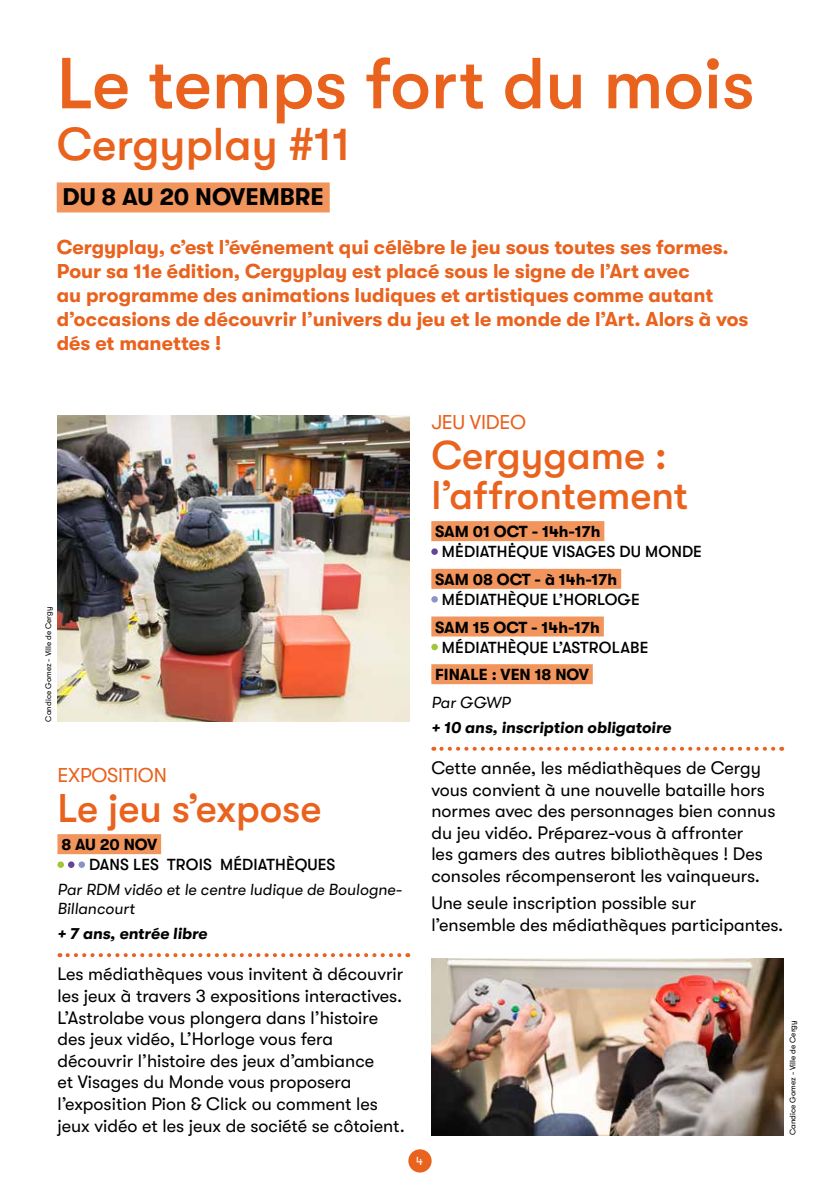
<style>
.page{position:relative;width:840px;height:1191px;background:#fff}
.page>*{position:absolute;margin:0;border:0;box-sizing:border-box;transform-origin:0 0}
.t1{font:500 72px "GT Walsheim Pro";color:#e9621e}
.t2{font:500 46px "GT Walsheim Pro";color:#e9621e}
.t3{font:500 40px/40px "GT Walsheim Pro";color:#e9621e}
.t4{font:700 24px "GT Walsheim Pro";color:#000}
.t5{font:700 20px/24px "GT Walsheim Pro";color:#e9621e}
.t6{font:20px "GT Walsheim Pro";letter-spacing:-.01em;color:#e9621e}
.t7{font:18px/21.6px "GT Walsheim Pro";color:#000}
.t8{font:500 16px "GT Walsheim Pro";letter-spacing:.01em;color:#000}
.t9{font:700 16px "GT Walsheim Pro";color:#000}
.t10{font:italic 16px/19.2px "GT Walsheim Pro";color:#000}
.t11{font:italic 700 16px "GT Walsheim Pro";color:#000}
.t12{font:12px "GT Walsheim Pro";color:#fff}
.t13{font:8px "GT Walsheim Pro";color:#000}
</style>
<div class="page">
<div style="left:57px;top:182px;width:272px;height:30px;background:#f1955d"></div>
<div style="left:57px;top:834px;width:104px;height:20px;background:#f1955d"></div>
<svg style="left:67px;top:953px;width:341px;height:4px"></svg>
<div style="left:57px;top:861px;width:7px;height:7px;background:#a2c436;border-radius:50%"></div>
<div style="left:68px;top:861px;width:6px;height:7px;background:#634696;border-radius:50%"></div>
<div style="left:78px;top:861px;width:7px;height:7px;background:#8d92c8;border-radius:50%"></div>
<div style="left:431px;top:521px;width:173px;height:20px;background:#f1955d"></div>
<div style="left:431px;top:569px;width:190px;height:20px;background:#f1955d"></div>
<div style="left:431px;top:616px;width:172px;height:20px;background:#f1955d"></div>
<div style="left:431px;top:664px;width:161px;height:20px;background:#f1955d"></div>
<svg style="left:441px;top:746px;width:340px;height:4px"></svg>
<div style="left:431px;top:548px;width:6px;height:7px;background:#634696;border-radius:50%"></div>
<svg style="left:431px;top:596px;width:6px;height:6px"></svg>
<svg style="left:431px;top:644px;width:6px;height:6px"></svg>
<img style="left:431px;top:958px;width:351px;height:177px">
<img style="left:57px;top:415px;width:352px;height:306px">
<div style="left:408px;top:1149px;width:23px;height:23px;background:#e9621e;border-radius:50%"></div>
<h1 class="t1" style="left:57px;top:43px;width:699px">Le temps fort du mois</h1>
<h2 class="t2" style="left:57px;top:118px;width:295px">Cergyplay #11</h2>
<h3 class="t4" style="left:63px;top:184px;width:262px">DU 8 AU 20 NOVEMBRE</h3>
<p class="t5" style="left:57px;top:235px;width:692px">Cergyplay, c’est l’événement qui célèbre le jeu sous toutes ses formes.<br>Pour sa 11e édition, Cergyplay est placé sous le signe de l’Art avec<br>au programme des animations ludiques et artistiques comme autant d’occasions de découvrir l’univers du jeu et le monde de l’Art. Alors à vos dés et manettes !</p>
<p class="t13" style="left:44px;top:721px;width:116px;rotate:-90deg">Candice Gomez - Ville de Cergy</p>
<p class="t6" style="left:57px;top:764px;width:111px">EXPOSITION</p>
<h3 class="t3" style="left:57px;top:789px;width:265px">Le jeu s’expose</h3>
<p class="t9" style="left:61px;top:835px;width:97px">8 AU 20 NOV</p>
<p class="t8" style="left:89px;top:855px;width:248px">DANS LES TROIS MÉDIATHÈQUES</p>
<p class="t10" style="left:57px;top:880px;width:346px">Par RDM vidéo et le centre ludique de Boulogne-<br>Billancourt</p>
<p class="t11" style="left:57px;top:924px;width:151px">+ 7 ans, entrée libre</p>
<p class="t7" style="left:57px;top:963px;width:348px">Les médiathèques vous invitent à découvrir les jeux à travers 3 expositions interactives.<br>L’Astrolabe vous plongera dans l’histoire des jeux vidéo, L’Horloge vous fera découvrir l’histoire des jeux d’ambiance<br>et Visages du Monde vous proposera l’exposition Pion &amp; Click ou comment les jeux vidéo et les jeux de société se côtoient.</p>
<p class="t6" style="left:431px;top:411px;width:96px">JEU VIDEO</p>
<h3 class="t3" style="left:431px;top:436px;width:258px">Cergygame : l’affrontement</h3>
<p class="t9" style="left:435px;top:522px;width:167px">SAM 01 OCT - 14h-17h</p>
<p class="t8" style="left:441px;top:542px;width:261px">MĖDIATHĖQUE VISAGES DU MONDE</p>
<p class="t9" style="left:435px;top:570px;width:183px">SAM 08 OCT - à 14h-17h</p>
<p class="t8" style="left:441px;top:590px;width:199px">MÉDIATHÈQUE L’HORLOGE</p>
<p class="t9" style="left:435px;top:618px;width:166px">SAM 15 OCT - 14h-17h</p>
<p class="t8" style="left:441px;top:638px;width:208px">MÉDIATHÈQUE L’ASTROLABE</p>
<p class="t9" style="left:435px;top:665px;width:155px">FINALE : VEN 18 NOV</p>
<p class="t10" style="left:431px;top:693px;width:81px">Par GGWP</p>
<p class="t11" style="left:431px;top:718px;width:241px">+ 10 ans, inscription obligatoire</p>
<p class="t7" style="left:431px;top:757px;width:345px">Cette année, les médiathèques de Cergy vous convient à une nouvelle bataille hors normes avec des personnages bien connus du jeu vidéo. Préparez-vous à affronter<br>les gamers des autres bibliothèques ! Des consoles récompenseront les vainqueurs.</p>
<p class="t7" style="left:431px;top:892px;width:353px">Une seule inscription possible sur l’ensemble des médiathèques participantes.</p>
<p class="t12" style="left:416px;top:1154px;width:8px">4</p>
<p class="t13" style="left:787px;top:1135px;width:116px;rotate:-90deg">Candice Gomez - Ville de Cergy</p>
</div>
